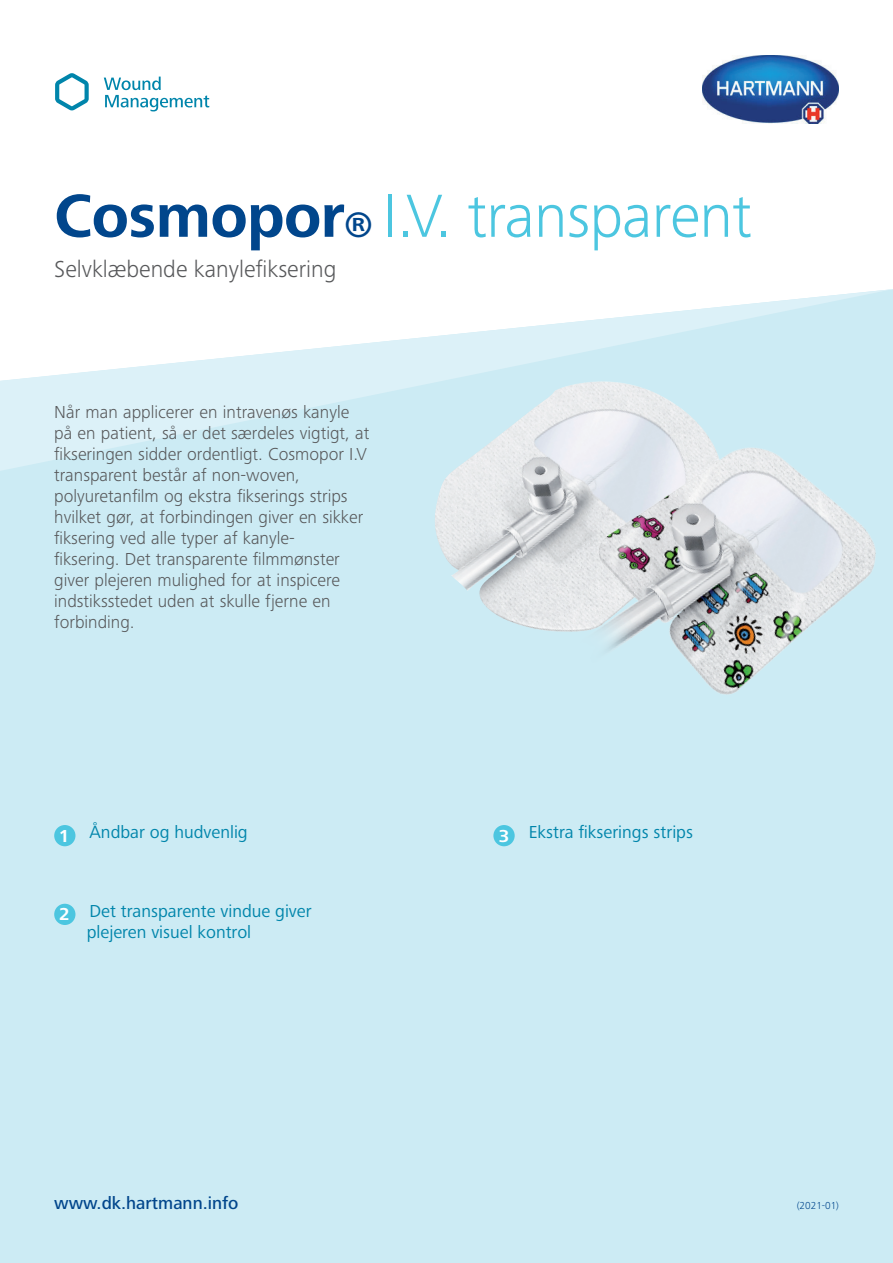
<style>
.page{position:relative;width:893px;height:1263px;background:#fff}
.page>*{position:absolute;margin:0;border:0;box-sizing:border-box;transform-origin:0 0}
.t1{font:300 63px "Frutiger Next LTW1 G";letter-spacing:-.01em;color:#4cc6e0}
.t2{font:300 24px "Frutiger Next LTW1 G";color:#57585a}
.t3{font:300 18px/21px "Frutiger Next LTW1 G";color:#57585a}
.t4{font:18px/21.6px "Frutiger Next LTW1 G";color:#0085ab}
.t5{font:500 18px "Frutiger Next LTW1 G";color:#01468c}
.t6{font:700 18px "Frutiger Next LTW1 G";color:#fff}
.t7{font:300 10.5px "Frutiger Next LTW1 G";color:#01468c}
.s1{font-weight:700;color:#01468c}
.s2{font-weight:700;font-size:36.75px;color:#01468c}
.s3{font-weight:700;color:#fff}
</style>
<div class="page">
<div style="left:0;top:471px;width:893px;height:792px;background:#ccebf4"></div>
<svg style="left:0;top:289px;width:893px;height:182px"></svg>
<div style="left:54px;top:904px;width:21px;height:21px;background:#4cc6e0;border-radius:50%"></div>
<div style="left:54px;top:825px;width:21px;height:21px;background:#4cc6e0;border-radius:50%"></div>
<div style="left:493px;top:825px;width:22px;height:21px;background:#4cc6e0;border-radius:50%"></div>
<svg style="left:104px;top:77px;width:105px;height:34px"></svg>
<svg style="left:55px;top:73px;width:34px;height:37px"></svg>
<img style="left:703px;top:55px;width:136px;height:69px">
<img style="left:434px;top:381px;width:59px;height:255px">
<img style="left:493px;top:326px;width:400px;height:439px">
<h1 class="t1" style="left:54px;top:180px;width:699px"><span class="s1">Cosmopor</span><span class="s2">®</span> I.V. transparent</h1>
<h2 class="t2" style="left:54px;top:255px;width:284px">Selvklæbende kanylefiksering</h2>
<p class="t3" style="left:54px;top:401px;width:317px">Når man applicerer en intravenøs kanyle på en patient, så er det særdeles vigtigt, at fikseringen sidder ordentligt. Cosmopor I.V transparent består af non-woven, polyuretanfilm og ekstra fikserings strips hvilket gør, at forbindingen giver en sikker fiksering ved alle typer af kanyle-<br>fiksering. Det transparente filmmønster giver plejeren mulighed for at inspicere indstiksstedet uden at skulle fjerne en forbinding.</p>
<p class="t4" style="left:59px;top:822px;width:190px"><span class="s3">1</span> Åndbar og hudvenlig</p>
<p class="t4" style="left:529px;top:822px;width:166px">Ekstra fikserings strips</p>
<p class="t6" style="left:499px;top:826px;width:12px">3</p>
<p class="t6" style="left:59px;top:904px;width:12px">2</p>
<p class="t4" style="left:87px;top:900px;width:226px">Det transparente vindue giver plejeren visuel kontrol</p>
<p class="t5" style="left:54px;top:1192px;width:186px">www.dk.hartmann.info</p>
<p class="t7" style="left:797px;top:1199px;width:44px">(2021-01)</p>
</div>
